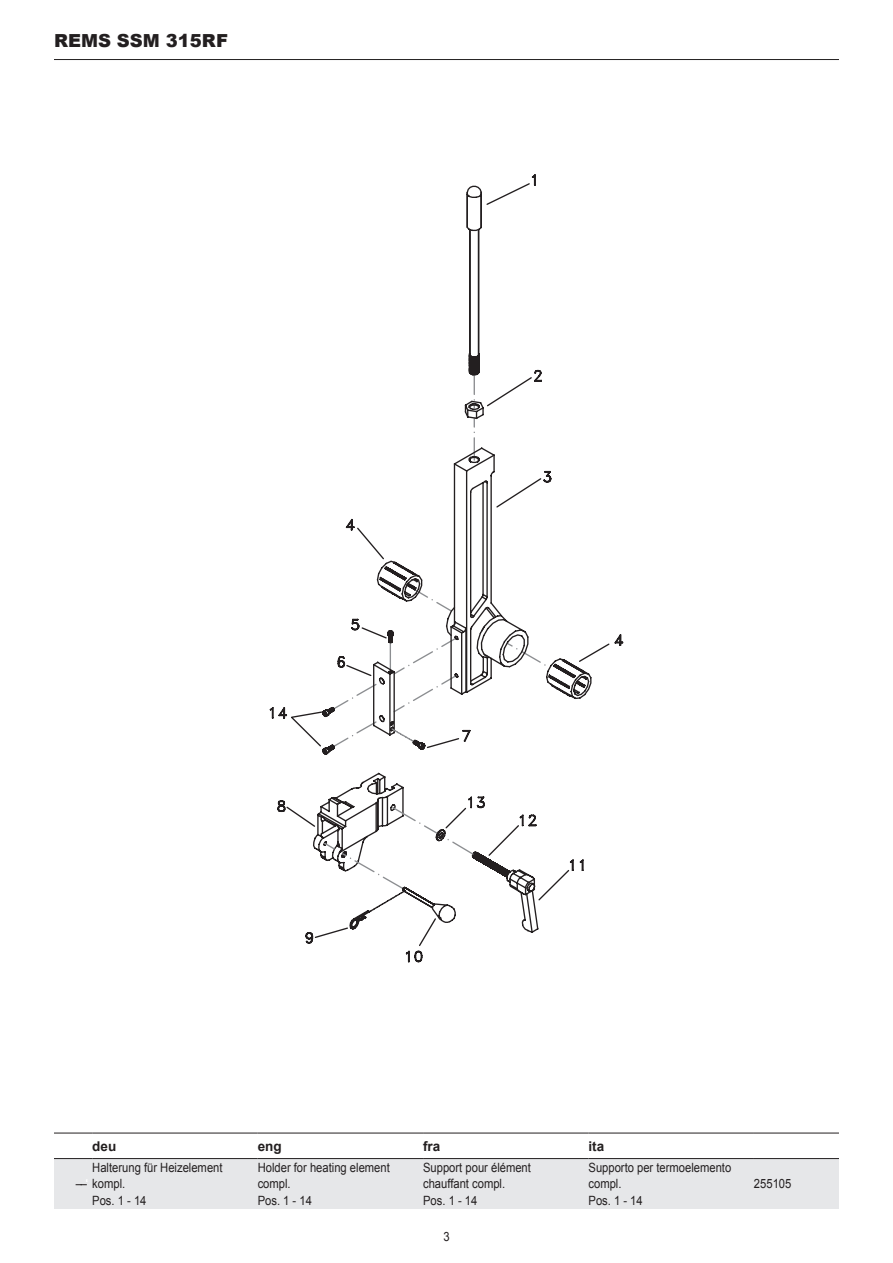
<style>
.page{position:relative;width:893px;height:1263px;background:#fff}
.page>*{position:absolute;margin:0;border:0;box-sizing:border-box;transform-origin:0 0}
.t1{font:900 18px "Arial";color:#231f20}
.t2{font:700 13.5px "Arial";color:#231f20}
.t3{font:12.75px/16.5px "Arial";color:#231f20;scale:.88 1}
.s1{color:#fff}
</style>
<div class="page">
<svg style="left:298px;top:174px;width:303px;height:760px"></svg>
<hr style="left:54px;top:59px;width:785px;height:1px;background:#231f20">
<div style="left:54px;top:1159px;width:785px;height:50px;background:#e6e7e9"></div>
<hr style="left:54px;top:1133px;width:38px;height:1px;background:#231f20">
<hr style="left:92px;top:1133px;width:166px;height:1px;background:#231f20">
<hr style="left:258px;top:1133px;width:165px;height:1px;background:#231f20">
<hr style="left:423px;top:1133px;width:165px;height:1px;background:#231f20">
<hr style="left:588px;top:1133px;width:166px;height:1px;background:#231f20">
<hr style="left:754px;top:1133px;width:85px;height:1px;background:#231f20">
<hr style="left:54px;top:1158px;width:38px;height:1px;background:#231f20">
<hr style="left:92px;top:1158px;width:166px;height:1px;background:#231f20">
<hr style="left:258px;top:1158px;width:165px;height:1px;background:#231f20">
<hr style="left:423px;top:1158px;width:165px;height:1px;background:#231f20">
<hr style="left:588px;top:1158px;width:166px;height:1px;background:#231f20">
<hr style="left:754px;top:1158px;width:85px;height:1px;background:#231f20">
<h1 class="t1" style="left:54px;top:27px;width:175px">REMS SSM 315RF</h1>
<p class="t2" style="left:92px;top:1137px;width:26px">deu</p>
<p class="t2" style="left:258px;top:1137px;width:26px">eng</p>
<p class="t2" style="left:423px;top:1137px;width:19px">fra</p>
<p class="t2" style="left:588px;top:1137px;width:17px">ita</p>
<p class="t3" style="left:76px;top:1175px;width:58px">––<span class="s1">‘</span> kompl.</p>
<p class="t3" style="left:92px;top:1159px;width:150px">Halterung für Heizelement</p>
<p class="t3" style="left:92px;top:1192px;width:63px">Pos. 1 - 14</p>
<p class="t3" style="left:258px;top:1159px;width:152px">Holder for heating element compl.<br>Pos. 1 - 14</p>
<p class="t3" style="left:423px;top:1159px;width:124px">Support pour élément chauffant compl.<br>Pos. 1 - 14</p>
<p class="t3" style="left:588px;top:1159px;width:164px">Supporto per termoelemento compl.<br>Pos. 1 - 14</p>
<p class="t3" style="left:443px;top:1228px;width:9px">3</p>
<p class="t3" style="left:754px;top:1175px;width:44px">255105</p>
</div>
